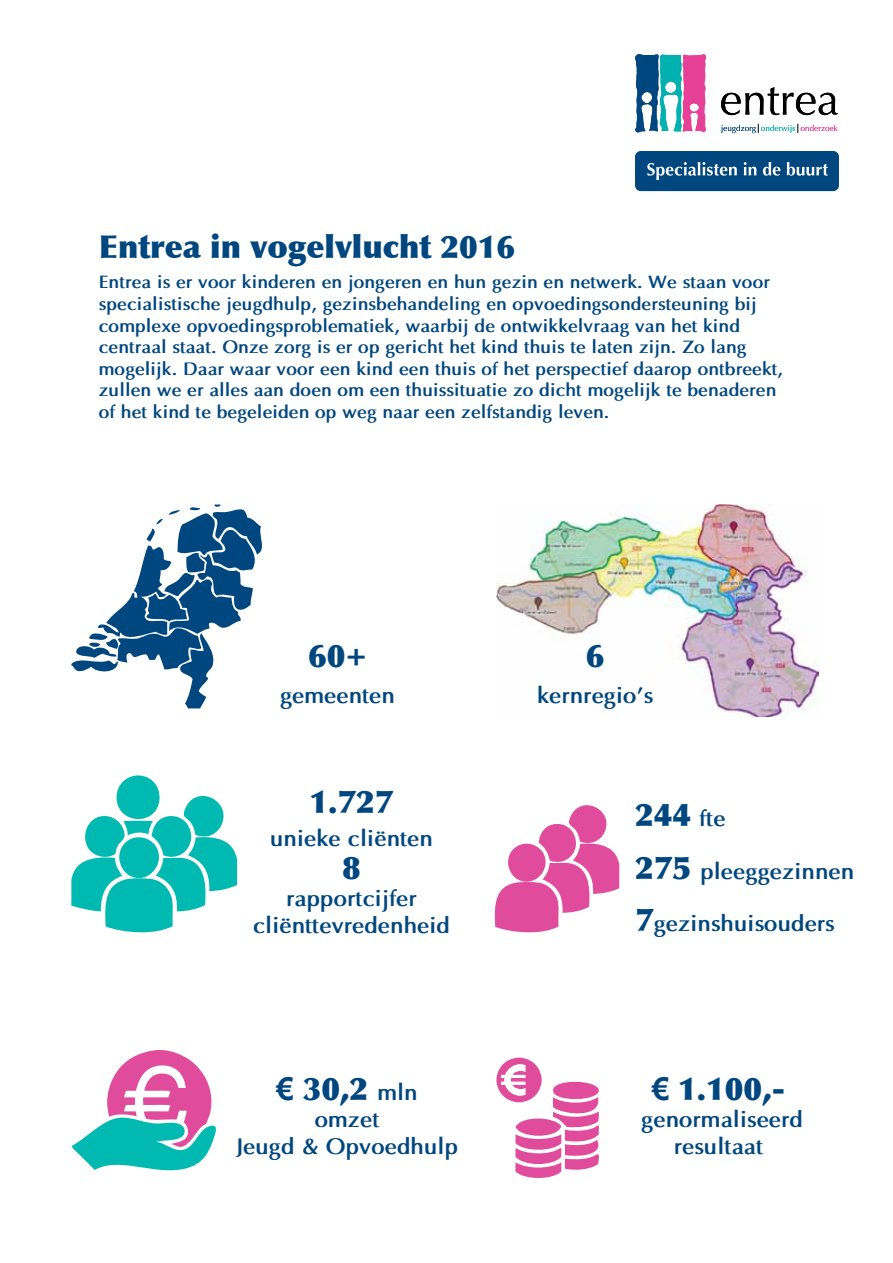
<style>
.page{position:relative;width:893px;height:1263px;background:#fff}
.page>*{position:absolute;margin:0;border:0;box-sizing:border-box;transform-origin:0 0}
.t1{font:900 31.5px "Optima";color:#00477f}
.t2{font:700 22.5px/27px "Optima";color:#00477f;text-align:center}
.t3{font:700 18px/21.6px "Optima";color:#00477f}
.s1{font-family:"Arial";font-weight:700}
.s2{font-weight:700;font-size:22.5px}
.s3{font-weight:900;font-size:31.5px}
</style>
<div class="page">
<div style="left:635px;top:151px;width:204px;height:40px;background:#00467f;border-radius:6px"></div>
<svg style="left:647px;top:162px;width:90px;height:18px"></svg>
<svg style="left:744px;top:162px;width:12px;height:13px"></svg>
<svg style="left:763px;top:162px;width:17px;height:14px"></svg>
<svg style="left:787px;top:162px;width:41px;height:14px"></svg>
<svg style="left:721px;top:87px;width:117px;height:28px"></svg>
<svg style="left:721px;top:124px;width:117px;height:9px"></svg>
<svg style="left:635px;top:54px;width:72px;height:79px"></svg>
<img style="left:496px;top:505px;width:323px;height:212px">
<svg style="left:71px;top:775px;width:166px;height:158px"></svg>
<svg style="left:494px;top:805px;width:125px;height:128px"></svg>
<svg style="left:71px;top:1049px;width:145px;height:122px"></svg>
<svg style="left:496px;top:1058px;width:103px;height:120px"></svg>
<svg style="left:71px;top:504px;width:191px;height:204px"></svg>
<h1 class="t1" style="left:99px;top:228px;width:418px">Entrea in vogelvlucht 2016</h1>
<p class="t3" style="left:99px;top:271px;width:686px">Entrea is er voor kinderen en jongeren en hun gezin en netwerk. We staan voor specialistische jeugdhulp, gezinsbehandeling en opvoedingsondersteuning bij complexe opvoedingsproblematiek, waarbij de ontwikkelvraag van het kind centraal staat. Onze zorg is er op gericht het kind thuis te laten zijn. Zo lang mogelijk. Daar waar voor een kind een thuis of het perspectief daarop ontbreekt, zullen we er alles aan doen om een thuissituatie zo dicht mogelijk te benaderen of het kind te begeleiden op weg naar een zelfstandig leven.</p>
<h1 class="t1" style="left:308px;top:637px;width:60px">60+</h1>
<p class="t2" style="left:280px;top:682px;width:116px">gemeenten</p>
<h1 class="t1" style="left:309px;top:783px;width:86px">1.727</h1>
<p class="t2" style="left:270px;top:825px;width:164px">unieke cliënten</p>
<h1 class="t1" style="left:342px;top:849px;width:20px">8</h1>
<p class="t2" style="left:253px;top:885px;width:198px">rapportcijfer cliënttevredenheid</p>
<h1 class="t1" style="left:276px;top:1069px;width:143px"><span class="s1">€</span> 30,2 <span class="s2">mln</span></h1>
<p class="t2" style="left:236px;top:1106px;width:224px">omzet<br>Jeugd &amp; Opvoedhulp</p>
<h1 class="t1" style="left:586px;top:637px;width:20px">6</h1>
<p class="t2" style="left:537px;top:682px;width:118px">kernregio’s</p>
<h1 class="t1" style="left:635px;top:796px;width:92px">244 <span class="s2">fte</span></h1>
<p class="t2" style="left:635px;top:857px;width:221px"><span class="s3">275</span> pleeggezinnen</p>
<p class="t2" style="left:635px;top:910px;width:201px"><span class="s3">7</span>gezinshuisouders</p>
<h1 class="t1" style="left:652px;top:1069px;width:135px"><span class="s1">€</span> 1.100,-</h1>
<p class="t2" style="left:641px;top:1106px;width:163px">genormaliseerd resultaat</p>
</div>
